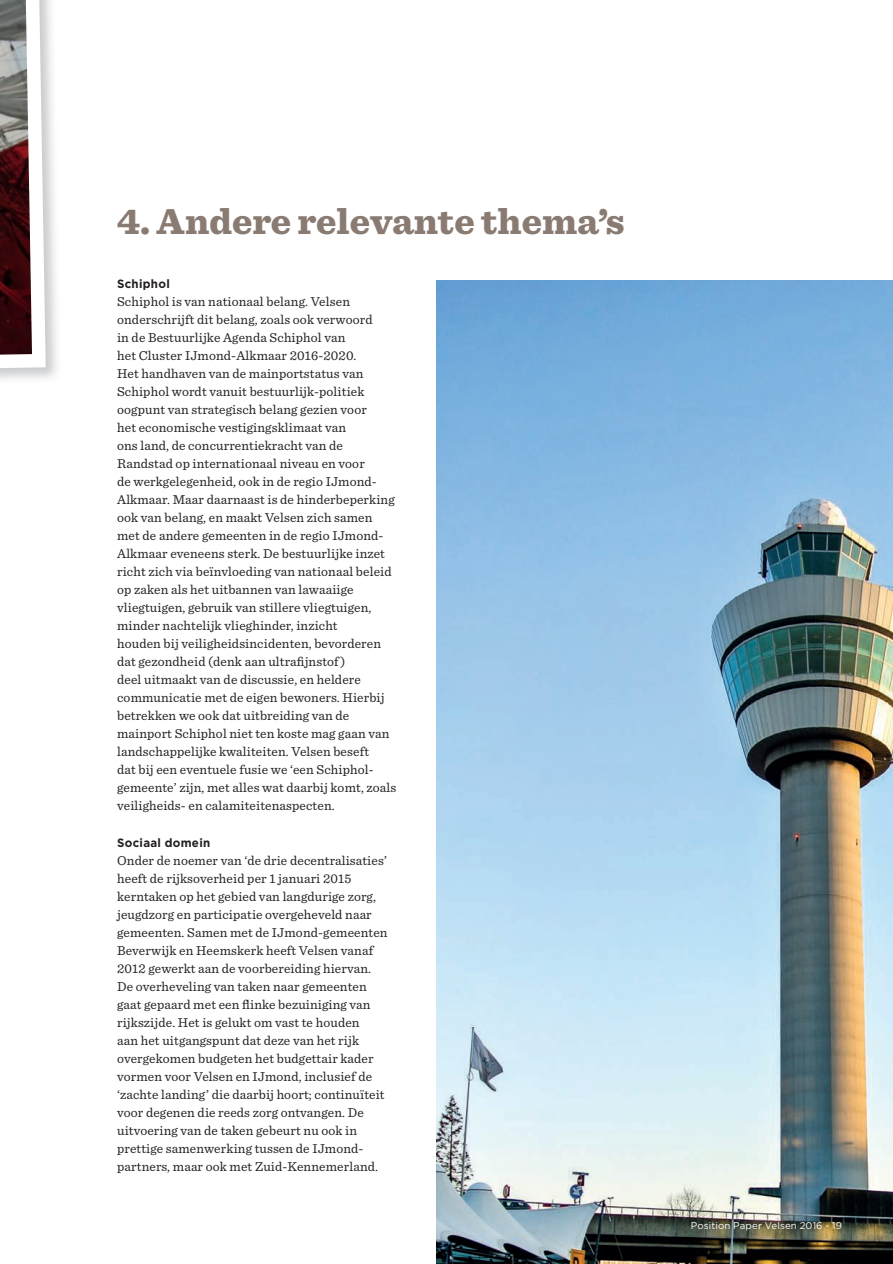
<style>
.page{position:relative;width:893px;height:1264px;background:#fff}
.page>*{position:absolute;margin:0;border:0;box-sizing:border-box;transform-origin:0 0}
.t1{font:900 37.5px "Sentinel";color:#897b72}
.t2{font:13.5px/18px "Sentinel";letter-spacing:.01em;color:#231f20}
.t3{font:700 12px "Gotham";letter-spacing:.025em;color:#231f20;scale:.96 1}
.t4{font:9.75px "Gotham";letter-spacing:.01em;color:#fff}
</style>
<div class="page">
<img style="left:437px;top:281px;width:456px;height:982px">
<svg style="left:0;top:0;width:46px;height:368px"></svg>
<h1 class="t1" style="left:117px;top:192px;width:509px">4. Andere relevante thema’s</h1>
<p class="t3" style="left:117px;top:276px;width:56px">Schiphol</p>
<p class="t2" style="left:117px;top:292px;width:281px">Schiphol is van nationaal belang. Velsen onderschrijft dit belang, zoals ook verwoord<br>in de Bestuurlijke Agenda Schiphol van<br>het Cluster IJmond-Alkmaar 2016-2020.<br>Het handhaven van de mainportstatus van Schiphol wordt vanuit bestuurlijk-politiek oogpunt van strategisch belang gezien voor<br>het economische vestigingsklimaat van<br>ons land, de concurrentiekracht van de Randstad op internationaal niveau en voor<br>de werkgelegenheid, ook in de regio IJmond-Alkmaar. Maar daarnaast is de hinderbeperking ook van belang, en maakt Velsen zich samen met de andere gemeenten in de regio IJmond-Alkmaar eveneens sterk. De bestuurlijke inzet richt zich via beïnvloeding van nationaal beleid op zaken als het uitbannen van lawaaiige vliegtuigen, gebruik van stillere vliegtuigen, minder nachtelijk vlieghinder, inzicht<br>houden bij veiligheidsincidenten, bevorderen dat gezondheid (denk aan ultrafijnstof )<br>deel uitmaakt van de discussie, en heldere communicatie met de eigen bewoners. Hierbij betrekken we ook dat uitbreiding van de mainport Schiphol niet ten koste mag gaan van landschappelijke kwaliteiten. Velsen beseft<br>dat bij een eventuele fusie we ‘een Schiphol&shy;gemeente’ zijn, met alles wat daarbij komt, zoals veiligheids- en calamiteitenaspecten.</p>
<p class="t3" style="left:117px;top:834px;width:99px">Sociaal domein</p>
<p class="t2" style="left:117px;top:850px;width:272px">Onder de noemer van ‘de drie decentralisaties’ heeft de rijksoverheid per 1 januari 2015 kerntaken op het gebied van langdurige zorg, jeugdzorg en participatie overgeheveld naar gemeenten. Samen met de IJmond-gemeenten Beverwijk en Heemskerk heeft Velsen vanaf 2012 gewerkt aan de voorbereiding hiervan.<br>De overheveling van taken naar gemeenten gaat gepaard met een flinke bezuiniging van rijkszijde. Het is gelukt om vast te houden<br>aan het uitgangspunt dat deze van het rijk overgekomen budgeten het budgettair kader vormen voor Velsen en IJmond, inclusief de ‘zachte landing’ die daarbij hoort; continuïteit voor degenen die reeds zorg ontvangen. De uitvoering van de taken gebeurt nu ook in prettige samenwerking tussen de IJmond&shy;partners, maar ook met Zuid-Kennemerland.</p>
<p class="t4" style="left:691px;top:1218px;width:153px">Position Paper Velsen 2016 - 19</p>
</div>
